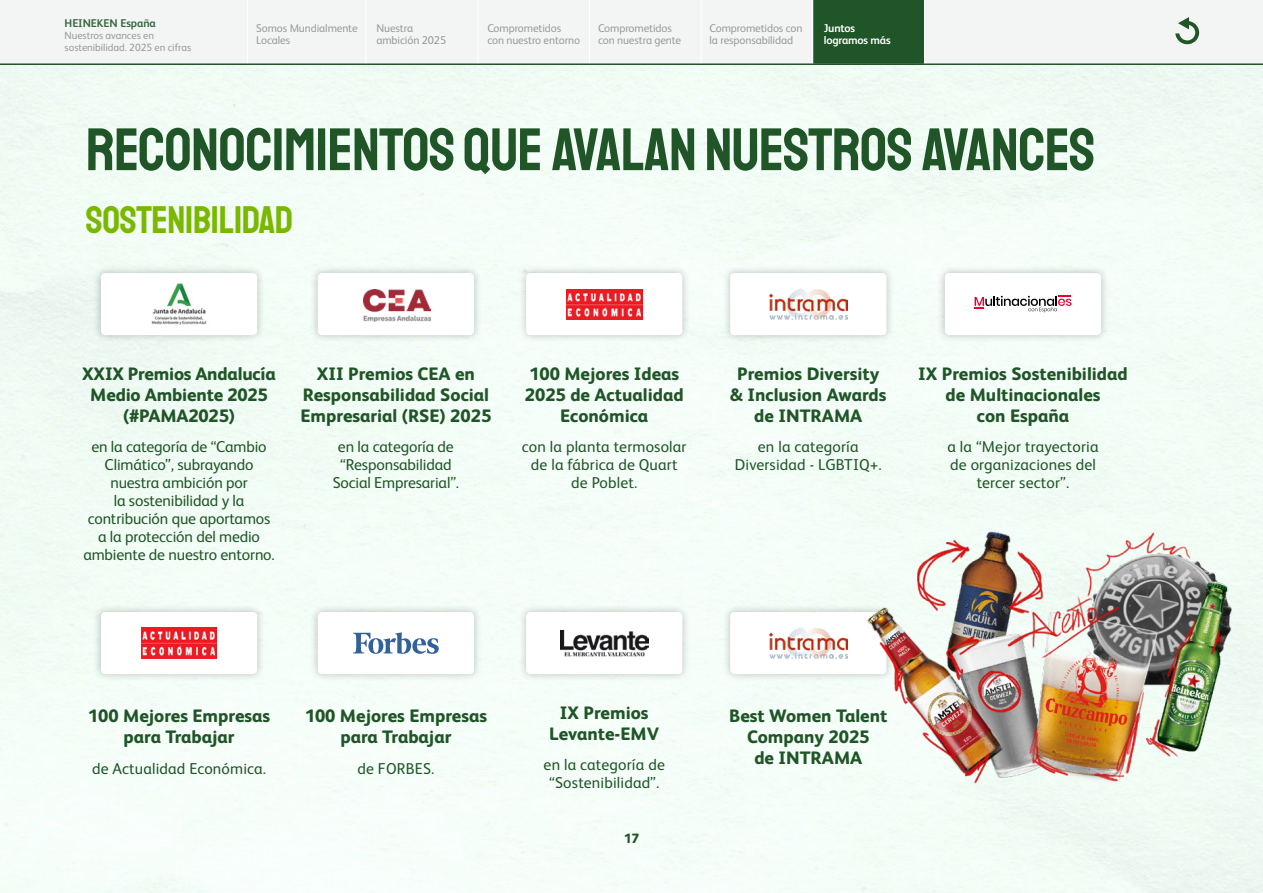
<style>
.page{position:relative;width:1263px;height:893px;background:#fff}
.page>*{position:absolute;margin:0;border:0;box-sizing:border-box;transform-origin:0 0}
.t1{font:60px "Staatliches";letter-spacing:-.01em;color:#205527}
.t2{font:39px "Staatliches";letter-spacing:-.01em;color:#7ab800}
.t3{font:800 18px/21px "HEINEKEN Core";color:#205527;text-align:center}
.t4{font:15.75px/18px "HEINEKEN Core";letter-spacing:-.01em;color:#205527;text-align:center}
.t5{font:15.75px/18px "HEINEKEN Core";letter-spacing:.01em;color:#205527;text-align:center}
.t6{font:800 13.5px "HEINEKEN Core";color:#205527}
.t7{font:11.25px/12px "HEINEKEN Core";letter-spacing:-.01em;color:#9a9a9a}
.t8{font:700 11.25px/12px "HEINEKEN Core";letter-spacing:-.015em;color:#fff}
.t9{font:700 11.25px "HEINEKEN Core";letter-spacing:-.005em;color:#36663d}
.t10{font:10.5px/12px "HEINEKEN Core";letter-spacing:-.005em;color:#9a9a9a}
</style>
<div class="page">
<div style="left:0;top:0;width:1263px;height:63px;background:#f3f5f5"></div>
<div style="left:247px;top:0;width:232px;height:63px;background:#f3f5f5"></div>
<svg style="left:589px;top:0;width:336px;height:63px"></svg>
<hr style="left:0;top:63px;width:1263px;height:2px;background:#205527">
<svg style="left:1175px;top:17px;width:25px;height:27px"></svg>
<div style="left:722px;top:265px;width:173px;height:78px;background:#000;opacity:.25"></div>
<div style="left:730px;top:273px;width:156px;height:62px;background:#fff;border-radius:4px"></div>
<img style="left:769px;top:289px;width:78px;height:30px">
<div style="left:722px;top:604px;width:173px;height:78px;background:#000;opacity:.25"></div>
<div style="left:730px;top:612px;width:156px;height:62px;background:#fff;border-radius:4px"></div>
<img style="left:769px;top:628px;width:42px;height:30px">
<div style="left:937px;top:265px;width:172px;height:78px;background:#000;opacity:.25"></div>
<div style="left:945px;top:273px;width:156px;height:62px;background:#fff;border-radius:4px"></div>
<svg style="left:974px;top:296px;width:97px;height:17px"></svg>
<div style="left:518px;top:604px;width:173px;height:78px;background:#000;opacity:.25"></div>
<div style="left:526px;top:612px;width:156px;height:62px;background:#fff;border-radius:4px"></div>
<div style="left:518px;top:265px;width:173px;height:78px;background:#000;opacity:.25"></div>
<div style="left:526px;top:273px;width:156px;height:62px;background:#fff;border-radius:4px"></div>
<img style="left:566px;top:289px;width:76px;height:30px">
<img style="left:560px;top:630px;width:88px;height:26px">
<div style="left:93px;top:265px;width:173px;height:78px;background:#000;opacity:.25"></div>
<div style="left:101px;top:273px;width:156px;height:62px;background:#fff;border-radius:4px"></div>
<div style="left:93px;top:604px;width:173px;height:78px;background:#000;opacity:.25"></div>
<div style="left:101px;top:612px;width:156px;height:62px;background:#fff;border-radius:4px"></div>
<img style="left:141px;top:628px;width:76px;height:30px">
<img style="left:151px;top:283px;width:56px;height:42px">
<div style="left:310px;top:265px;width:172px;height:78px;background:#000;opacity:.25"></div>
<div style="left:318px;top:273px;width:156px;height:62px;background:#fff;border-radius:4px"></div>
<div style="left:310px;top:604px;width:172px;height:78px;background:#000;opacity:.25"></div>
<div style="left:318px;top:612px;width:156px;height:62px;background:#fff;border-radius:4px"></div>
<svg style="left:353px;top:632px;width:86px;height:22px"></svg>
<img style="left:363px;top:289px;width:67px;height:32px">
<img style="left:811px;top:522px;width:452px;height:268px">
<p class="t9" style="left:65px;top:15px;width:93px">HEINEKEN España</p>
<p class="t10" style="left:65px;top:29px;width:128px">Nuestros avances en sostenibilidad. 2025 en cifras</p>
<p class="t7" style="left:256px;top:21px;width:103px">Somos Mundialmente<br>Locales</p>
<p class="t7" style="left:487px;top:21px;width:94px">Comprometidos con nuestro entorno</p>
<p class="t7" style="left:598px;top:21px;width:85px">Comprometidos con nuestra gente</p>
<p class="t7" style="left:709px;top:21px;width:95px">Comprometidos con la responsabilidad</p>
<p class="t7" style="left:376px;top:21px;width:71px">Nuestra ambición 2025</p>
<p class="t8" style="left:824px;top:21px;width:68px">Juntos logramos más</p>
<h1 class="t1" style="left:86px;top:110px;width:1011px">RECONOCIMIENTOS QUE AVALAN NUESTROS AVANCES</h1>
<h2 class="t2" style="left:86px;top:194px;width:209px">SOSTENIBILIDAD</h2>
<p class="t3" style="left:82px;top:362px;width:195px">XXIX Premios Andalucía<br>Medio Ambiente 2025 (#PAMA2025)</p>
<p class="t4" style="left:83px;top:437px;width:193px">en la categoría de “Cambio<br>Climático”, subrayando nuestra ambición por<br>la sostenibilidad y la contribución que aportamos a la protección del medio ambiente de nuestro entorno.</p>
<p class="t3" style="left:301px;top:362px;width:192px">XII Premios CEA en<br>Responsabilidad Social<br>Empresarial (RSE) 2025</p>
<p class="t4" style="left:333px;top:437px;width:128px">en la categoría de “Responsabilidad<br>Social Empresarial”.</p>
<p class="t3" style="left:525px;top:362px;width:160px">100 Mejores Ideas<br>2025 de Actualidad<br>Económica</p>
<p class="t5" style="left:522px;top:437px;width:166px">con la planta termosolar de la fábrica de Quart de Poblet.</p>
<p class="t3" style="left:730px;top:362px;width:158px">Premios Diversity &amp; Inclusion Awards de INTRAMA</p>
<p class="t5" style="left:735px;top:437px;width:148px">en la categoría<br>Diversidad - LGBTIQ+.</p>
<p class="t3" style="left:918px;top:362px;width:211px">IX Premios Sostenibilidad de Multinacionales<br>con España</p>
<p class="t5" style="left:947px;top:437px;width:153px">a la “Mejor trayectoria de organizaciones del tercer sector”.</p>
<p class="t3" style="left:88px;top:704px;width:184px">100 Mejores Empresas para Trabajar</p>
<p class="t5" style="left:92px;top:758px;width:176px">de Actualidad Económica.</p>
<p class="t3" style="left:305px;top:704px;width:184px">100 Mejores Empresas para Trabajar</p>
<p class="t5" style="left:357px;top:758px;width:78px">de FORBES.</p>
<p class="t3" style="left:549px;top:701px;width:111px">IX Premios<br>Levante-EMV</p>
<p class="t5" style="left:544px;top:755px;width:123px">en la categoría de “Sostenibilidad”.</p>
<p class="t6" style="left:624px;top:828px;width:17px">17</p>
<p class="t3" style="left:729px;top:704px;width:160px">Best Women Talent<br>Company 2025<br>de INTRAMA</p>
</div>
